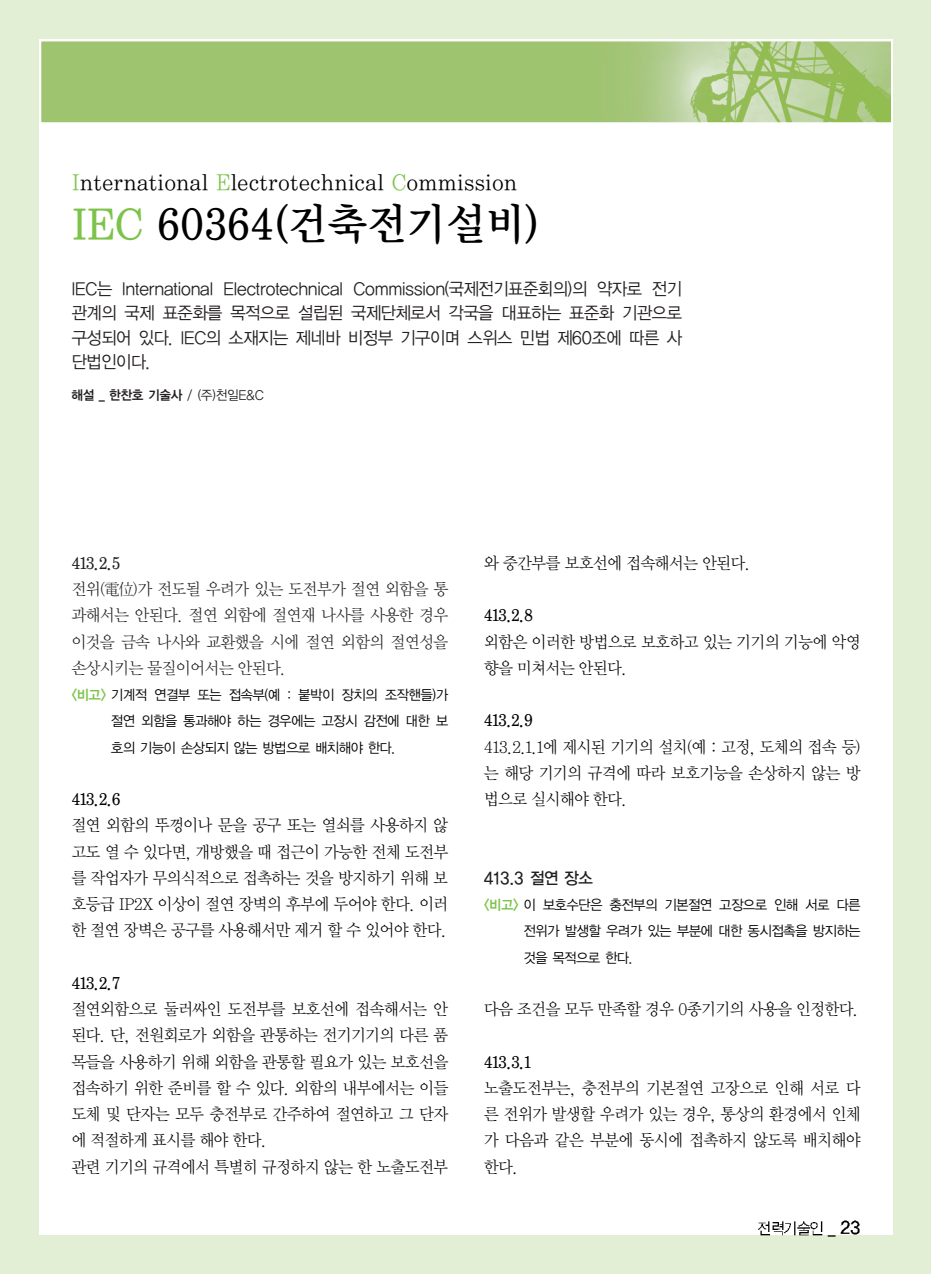
<style>
.page{position:relative;width:931px;height:1274px;background:#e2efd5}
.page>*{position:absolute;margin:0;border:0;box-sizing:border-box;transform-origin:0 0}
.t1{font:43.75px "Y Mj O14";letter-spacing:-.05em;color:#000;scale:.95 1}
.t2{font:22.75px "Y Mj O13";letter-spacing:-.055em;color:#000;scale:.95 1}
.t3{font:17.5px/24.5px "YGO12";letter-spacing:-.105em;color:#231f20;text-align:justify;scale:.95 1}
.t4{font:16.62px/26.2px "Y Mj O12";letter-spacing:-.095em;color:#000;text-align:justify;scale:.95 1}
.t5{font:16.62px/26.2px "Y Mj O12";letter-spacing:-.095em;color:#231f20;text-align:justify;scale:.95 1}
.t6{font:16.62px "Y Mj O14";color:#000;scale:.95 1}
.t7{font:16.62px "YGO13";color:#231f20;scale:.95 1}
.t8{font:16.62px "Y Mj O14";color:#231f20;scale:.95 1}
.t9{font:14px/26.2px "YGO12";letter-spacing:-.11em;color:#000;text-align:justify;scale:.95 1}
.t10{font:13.12px "YGO14";letter-spacing:-.09em;color:#231f20;scale:.95 1}
.s1{color:#7dc34a}
.s2{font-family:"YGO12"}
.s3{font-family:"YGO14";color:#7dc34a}
</style>
<div class="page">
<div style="left:40px;top:40px;width:853px;height:1195px;background:#fff"></div>
<img style="left:43px;top:43px;width:847px;height:78px">
<div style="left:40px;top:40px;width:853px;height:84px;border:2px solid #fff"></div>
<img style="left:758px;top:1221px;width:12px;height:15px">
<img style="left:770px;top:1222px;width:12px;height:13px">
<img style="left:782px;top:1221px;width:14px;height:15px">
<img style="left:797px;top:1221px;width:11px;height:15px">
<img style="left:808px;top:1221px;width:15px;height:15px">
<img style="left:828px;top:1235px;width:8px;height:2px">
<img style="left:840px;top:1220px;width:9px;height:14px">
<img style="left:849px;top:1220px;width:11px;height:15px">
<h2 class="t2" style="left:71px;top:172px;width:472px"><span class="s1">I</span>nternational <span class="s1">E</span>lectrotechnical <span class="s1">C</span>ommission</h2>
<h1 class="t1" style="left:71px;top:204px;width:496px"><span class="s1">IEC</span> 60364(건축전기설비)</h1>
<p class="t3" style="left:71px;top:277px;width:645px">IEC는 International Electrotechnical Commission(국제전기표준회의)의 약자로 전기 관계의 국제 표준화를 목적으로 설립된 국제단체로서 각국을 대표하는 표준화 기관으로 구성되어 있다. IEC의 소재지는 제네바 비정부 기구이며 스위스 민법 제60조에 따른 사 단법인이다.</p>
<p class="t10" style="left:71px;top:389px;width:205px">해설 _ 한찬호 기술사 <span class="s2">/ (주)천일E&amp;C</span></p>
<p class="t8" style="left:71px;top:555px;width:54px">413.2.5</p>
<p class="t5" style="left:71px;top:577px;width:399px">전위(電位)가 전도될 우려가 있는 도전부가 절연 외함을 통 과해서는 안된다. 절연 외함에 절연재 나사를 사용한 경우 이것을 금속 나사와 교환했을 시에 절연 외함의 절연성을 손상시키는 물질이어서는 안된다.</p>
<p class="t9" style="left:111px;top:683px;width:357px;text-indent:-40px"><span class="s3">&lt;비고&gt;</span> 기계적 연결부 또는 접속부(예 : 붙박이 장치의 조작핸들)가 절연 외함을 통과해야 하는 경우에는 고장시 감전에 대한 보 호의 기능이 손상되지 않는 방법으로 배치해야 한다.</p>
<p class="t6" style="left:71px;top:792px;width:54px">413.2.6</p>
<p class="t4" style="left:71px;top:813px;width:399px">절연 외함의 뚜껑이나 문을 공구 또는 열쇠를 사용하지 않 고도 열 수 있다면, 개방했을 때 접근이 가능한 전체 도전부 를 작업자가 무의식적으로 접촉하는 것을 방지하기 위해 보 호등급 IP2X 이상이 절연 장벽의 후부에 두어야 한다. 이러 한 절연 장벽은 공구를 사용해서만 제거 할 수 있어야 한다.</p>
<p class="t6" style="left:71px;top:975px;width:54px">413.2.7</p>
<p class="t4" style="left:71px;top:997px;width:399px;text-align:left">절연외함으로 둘러싸인 도전부를 보호선에 접속해서는 안 된다. 단, 전원회로가 외함을 관통하는 전기기기의 다른 품 목들을 사용하기 위해 외함을 관통할 필요가 있는 보호선을 접속하기 위한 준비를 할 수 있다. 외함의 내부에서는 이들 도체 및 단자는 모두 충전부로 간주하여 절연하고 그 단자 에 적절하게 표시를 해야 한다.<br>관련 기기의 규격에서 특별히 규정하지 않는 한 노출도전부</p>
<p class="t4" style="left:484px;top:551px;width:283px">와 중간부를 보호선에 접속해서는 안된다.</p>
<p class="t6" style="left:484px;top:608px;width:54px">413.2.8</p>
<p class="t4" style="left:484px;top:629px;width:399px">외함은 이러한 방법으로 보호하고 있는 기기의 기능에 악영 향을 미쳐서는 안된다.</p>
<p class="t6" style="left:484px;top:713px;width:54px">413.2.9</p>
<p class="t4" style="left:484px;top:734px;width:399px">413.2.1.1에 제시된 기기의 설치(예 : 고정, 도체의 접속 등) 는 해당 기기의 규격에 따라 보호기능을 손상하지 않는 방 법으로 실시해야 한다.</p>
<p class="t7" style="left:484px;top:870px;width:117px">413.3 절연 장소</p>
<p class="t9" style="left:523px;top:893px;width:357px;text-indent:-40px"><span class="s3">&lt;비고&gt;</span> 이 보호수단은 충전부의 기본절연 고장으로 인해 서로 다른 전위가 발생할 우려가 있는 부분에 대한 동시접촉을 방지하는 것을 목적으로 한다.</p>
<p class="t4" style="left:484px;top:997px;width:397px">다음 조건을 모두 만족할 경우 0종기기의 사용을 인정한다.</p>
<p class="t6" style="left:484px;top:1054px;width:52px">413.3.1</p>
<p class="t4" style="left:484px;top:1076px;width:399px">노출도전부는, 충전부의 기본절연 고장으로 인해 서로 다 른 전위가 발생할 우려가 있는 경우, 통상의 환경에서 인체 가 다음과 같은 부분에 동시에 접촉하지 않도록 배치해야 한다.</p>
</div>
